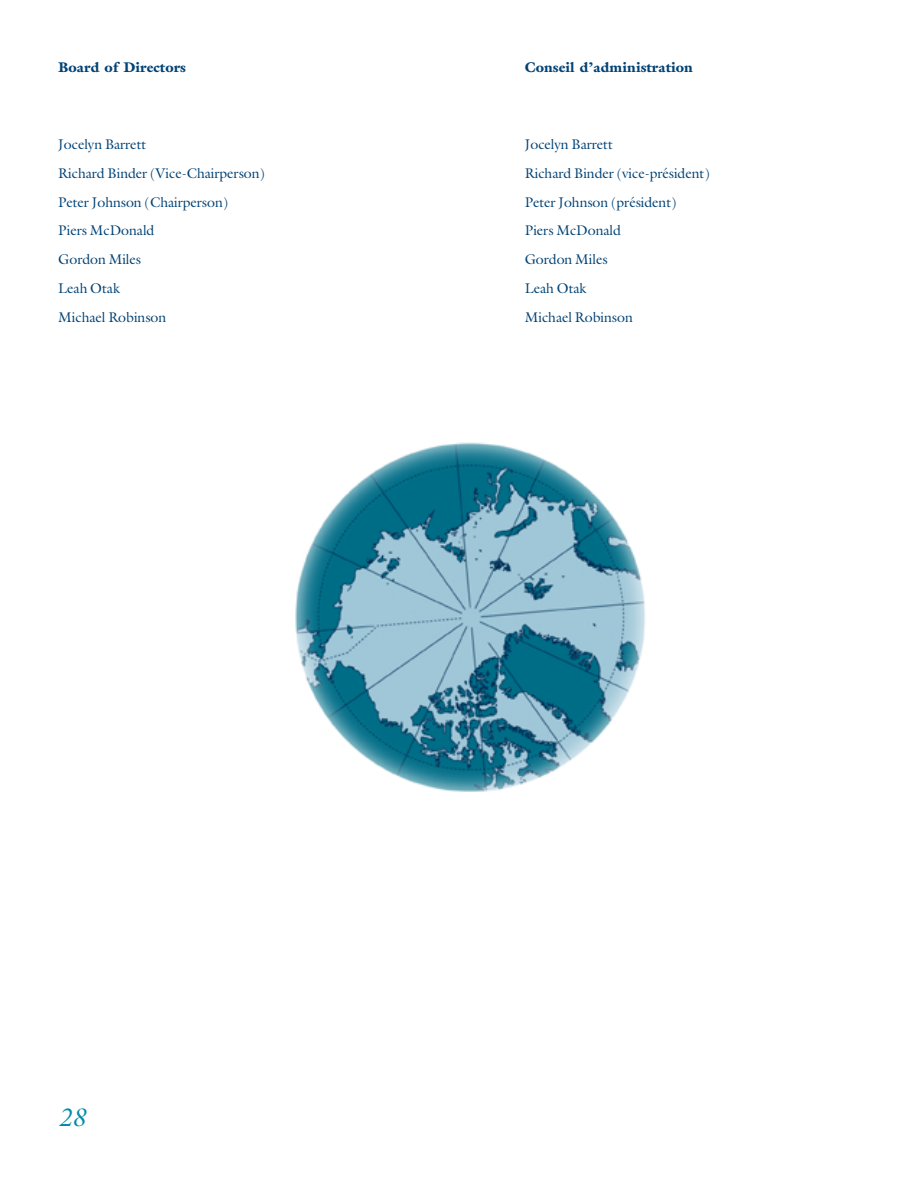
<style>
.page{position:relative;width:918px;height:1188px;background:#fff}
.page>*{position:absolute;margin:0;border:0;box-sizing:border-box;transform-origin:0 0}
.t1{font:25.95px "Galliard Itl";color:#008ba7}
.t2{font:14.4px/28.8px "Galliard Rmn";color:#004275}
.t3{font:900 14.4px "Galliard";color:#004275}
</style>
<div class="page">
<img style="left:295px;top:442px;width:350px;height:350px">
<p class="t3" style="left:58px;top:62px;width:129px">Board of Directors</p>
<p class="t3" style="left:525px;top:62px;width:170px">Conseil d’administration</p>
<p class="t2" style="left:58px;top:131px;width:208px">Jocelyn Barrett<br>Richard Binder (Vice-Chairperson)<br>Peter Johnson (Chairperson)<br>Piers McDonald<br>Gordon Miles<br>Leah Otak<br>Michael Robinson</p>
<p class="t2" style="left:525px;top:131px;width:186px">Jocelyn Barrett<br>Richard Binder (vice-président)<br>Peter Johnson (président)<br>Piers McDonald<br>Gordon Miles<br>Leah Otak<br>Michael Robinson</p>
<h1 class="t1" style="left:58px;top:1107px;width:28px">28</h1>
</div>
